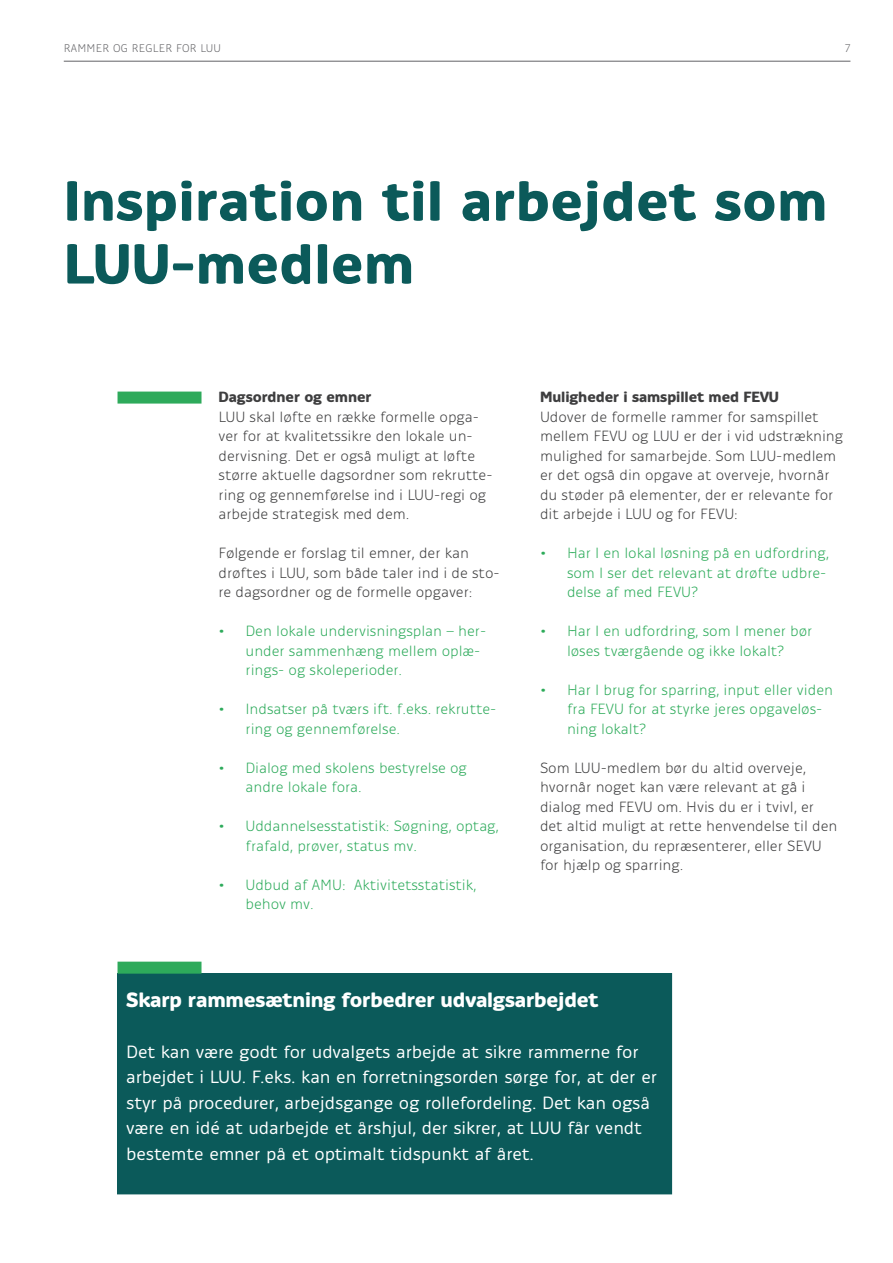
<style>
.page{position:relative;width:893px;height:1263px;background:#fff}
.page>*{position:absolute;margin:0;border:0;box-sizing:border-box;transform-origin:0 0}
.t1{font:700 57px/63px "Ovink";letter-spacing:.01em;color:#0b5a5a}
.t2{font:700 21px "Ovink";letter-spacing:-.01em;color:#fff}
.t3{font:18px/25.5px "Ovink";letter-spacing:-.01em;color:#fff}
.t4{font:300 15px/19.5px "Ovink";letter-spacing:-.005em;color:#3e3e3f}
.t5{font:300 15px/19.5px "Ovink";letter-spacing:-.005em;color:#2daa5b}
.t6{font:300 15px/19.5px "Ovink";letter-spacing:-.005em;color:#2cab59}
.t7{font:700 15px "Ovink";letter-spacing:-.005em;color:#3e3e3f}
.t8{font:300 11.25px "Ovink";letter-spacing:.025em;color:#636366}
</style>
<div class="page">
<hr style="left:64px;top:61px;width:786px;height:1px;background:#636366">
<div style="left:118px;top:392px;width:83px;height:12px;background:#2eaa5b"></div>
<div style="left:118px;top:973px;width:554px;height:221px;background:#0b5a5a"></div>
<div style="left:118px;top:962px;width:83px;height:12px;background:#2eaa5b"></div>
<p class="t8" style="left:64px;top:42px;width:159px">RAMMER OG REGLER FOR LUU</p>
<p class="t8" style="left:845px;top:42px;width:7px">7</p>
<h1 class="t1" style="left:64px;top:171px;width:765px">Inspiration til arbejdet som<br>LUU-medlem</h1>
<p class="t7" style="left:219px;top:388px;width:154px">Dagsordner og emner</p>
<p class="t4" style="left:219px;top:407px;width:276px">LUU skal løfte en række formelle opga&shy;ver for at kvalitetssikre den lokale un&shy;dervisning. Det er også muligt at løfte større aktuelle dagsordner som rekrutte&shy;ring og gennemførelse ind i LUU-regi og arbejde strategisk med dem.</p>
<p class="t4" style="left:219px;top:544px;width:283px">Følgende er forslag til emner, der kan drøftes i LUU, som både taler ind i de sto&shy;re dagsordner og de formelle opgaver:</p>
<p class="t5" style="left:246px;top:622px;width:242px;text-indent:-27px">• Den lokale undervisningsplan – her&shy;under sammenhæng mellem oplæ&shy;rings- og skoleperioder.</p>
<p class="t5" style="left:246px;top:700px;width:252px;text-indent:-27px">• Indsatser på tværs ift. f.eks. rekrutte&shy;ring og gennemførelse.</p>
<p class="t5" style="left:246px;top:758px;width:223px;text-indent:-27px">• Dialog med skolens bestyrelse og andre lokale fora.</p>
<p class="t5" style="left:246px;top:817px;width:255px;text-indent:-27px">• Uddannelsesstatistik: Søgning, optag, frafald, prøver, status mv.</p>
<p class="t5" style="left:246px;top:875px;width:232px;text-indent:-27px">• Udbud af AMU: Aktivitetsstatistik, behov mv.</p>
<p class="t7" style="left:540px;top:388px;width:240px">Muligheder i samspillet med FEVU</p>
<p class="t4" style="left:540px;top:407px;width:305px">Udover de formelle rammer for samspillet mellem FEVU og LUU er der i vid udstrækning mulighed for samarbejde. Som LUU-medlem er det også din opgave at overveje, hvornår du støder på elementer, der er relevante for dit arbejde i LUU og for FEVU:</p>
<p class="t6" style="left:567px;top:544px;width:264px;text-indent:-27px">• Har I en lokal løsning på en udfordring, som I ser det relevant at drøfte udbre&shy;delse af med FEVU?</p>
<p class="t6" style="left:540px;top:622px;width:274px;text-align:center">• Har I en udfordring, som I mener bør løses tværgående og ikke lokalt?</p>
<p class="t6" style="left:567px;top:680px;width:268px;text-indent:-27px">• Har I brug for sparring, input eller viden fra FEVU for at styrke jeres opgaveløs&shy;ning lokalt?</p>
<p class="t4" style="left:540px;top:758px;width:299px">Som LUU-medlem bør du altid overveje, hvornår noget kan være relevant at gå i dialog med FEVU om. Hvis du er i tvivl, er det altid muligt at rette henvendelse til den organisation, du repræsenterer, eller SEVU for hjælp og sparring.</p>
<h2 class="t2" style="left:126px;top:987px;width:474px">Skarp rammesætning forbedrer udvalgsarbejdet</h2>
<p class="t3" style="left:126px;top:1039px;width:532px">Det kan være godt for udvalgets arbejde at sikre rammerne for arbejdet i LUU. F.eks. kan en forretningsorden sørge for, at der er styr på procedurer, arbejdsgange og rollefordeling. Det kan også være en idé at udarbejde et årshjul, der sikrer, at LUU får vendt bestemte emner på et optimalt tidspunkt af året.</p>
</div>
